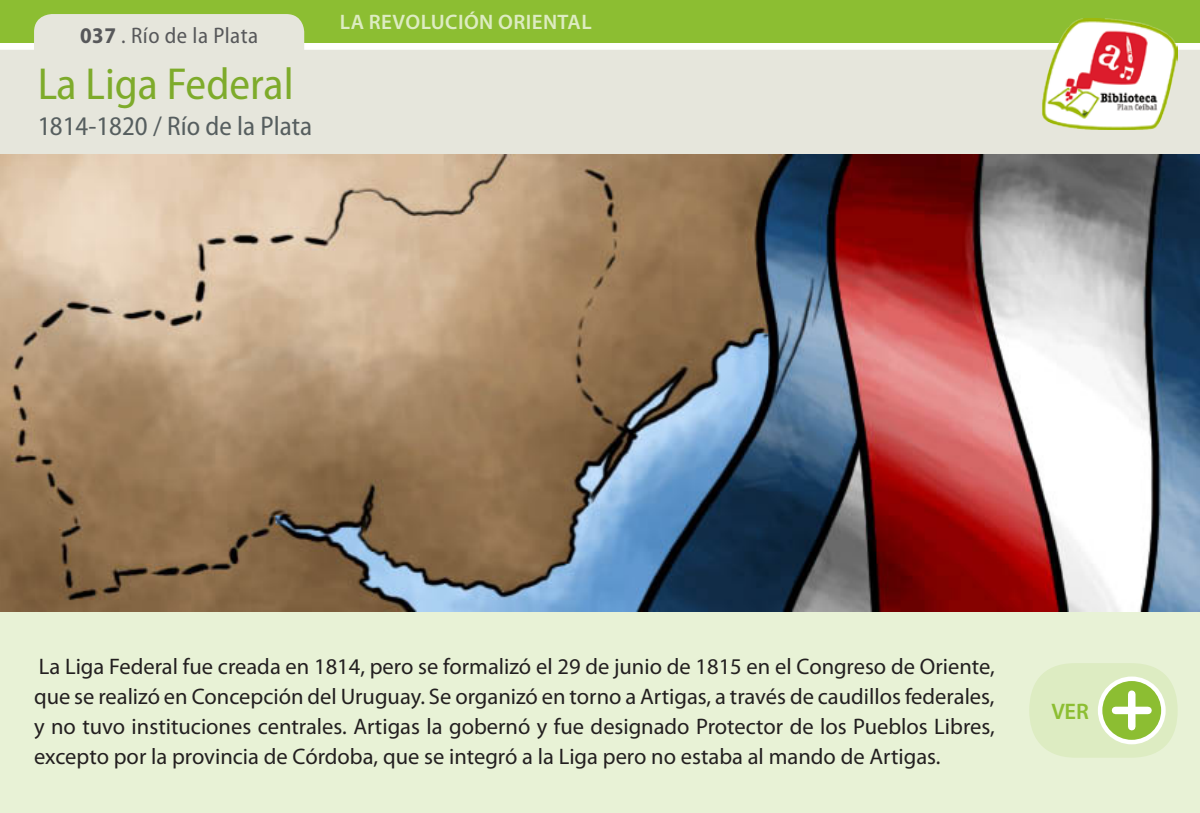
<style>
.page{position:relative;width:1200px;height:813px;background:#fff}
.page>*{position:absolute;margin:0;border:0;box-sizing:border-box;transform-origin:0 0}
.t1{font:semi-condensed 45px "Myriad Pro";color:#8cbe32}
.t2{font:semi-condensed 27px "Myriad Pro";color:#60696f}
.COPETE{font:22.5px/30px "Myriad Pro";color:#231f20;text-align:justify}
.ID_de_la_ficha{font:semi-condensed 22.5px "Myriad Pro";letter-spacing:.02em;color:#57585a}
.COPETE-2{font:600 22.5px "Myriad Pro";color:#8cbe32}
.t3{font:600 21px "Myriad Pro";letter-spacing:.02em;color:#ddecc2}
.s1{font-weight:700}
</style>
<div class="page">
<div style="left:0;top:0;width:1199px;height:43px;background:#8cbe32"></div>
<svg style="left:0;top:14px;width:1199px;height:141px;fill:#e6e6dc"></svg>
<div style="left:0;top:610px;width:1199px;height:202px;background:#e8f2d6"></div>
<img style="left:1040px;top:18px;width:137px;height:111px">
<div style="left:1028px;top:662px;width:149px;height:95px;background:#ddecc2;border-radius:47px"></div>
<svg style="left:1099px;top:678px;width:64px;height:63px;background:#9ec853"></svg>
<div style="left:1097px;top:676px;width:68px;height:68px;border:4px solid #fff;border-radius:50%"></div>
<div style="left:1127px;top:693px;width:8px;height:33px;background:#fff"></div>
<div style="left:1115px;top:706px;width:32px;height:7px;background:#fff"></div>
<img style="left:0;top:155px;width:1199px;height:455px">
<p class="ID_de_la_ficha" style="left:80px;top:21px;width:179px"><span class="s1">037</span> . Río de la Plata</p>
<h1 class="t1" style="left:37px;top:56px;width:258px">La Liga Federal</h1>
<p class="t2" style="left:37px;top:110px;width:276px">1814-1820 / Río de la Plata</p>
<p class="t3" style="left:340px;top:9px;width:253px">LA REVOLUCIÓN ORIENTAL</p>
<p class="COPETE" style="left:34px;top:650px;width:962px">La Liga Federal fue creada en 1814, pero se formalizó el 29 de junio de 1815 en el Congreso de Oriente, que se realizó en Concepción del Uruguay. Se organizó en torno a Artigas, a través de caudillos federales, y no tuvo instituciones centrales. Artigas la gobernó y fue designado Protector de los Pueblos Libres, excepto por la provincia de Córdoba, que se integró a la Liga pero no estaba al mando de Artigas.</p>
<p class="COPETE-2" style="left:1051px;top:696px;width:39px">VER</p>
</div>
